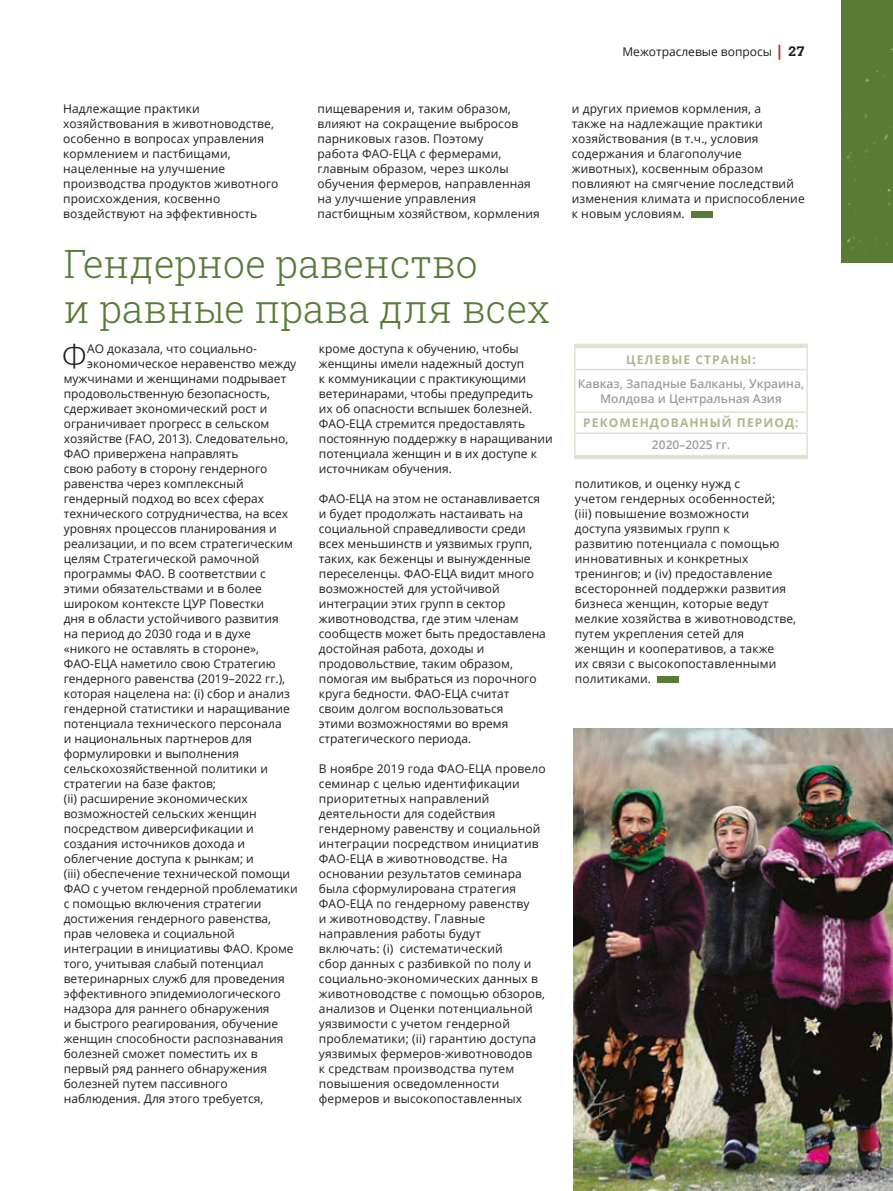
<style>
.page{position:relative;width:893px;height:1191px;background:#fff}
.page>*{position:absolute;margin:0;border:0;box-sizing:border-box;transform-origin:0 0}
.t1{font:300 39px/45px "Roboto Slab";color:#567c35}
.t2{font:300 33px "Open Sans";color:#1d1d1b}
.t3{font:12px/15px "Open Sans";color:#1d1d1b}
.t4{font:600 12px/14.4px "Open Sans";color:#9d9d9d;text-align:center}
.t5{font:700 12px "Open Sans";letter-spacing:.09em;color:#afb68d}
.s1{font-family:"Calvert MT Std";font-weight:700;font-size:15px;color:#cd171a}
.s2{font-family:"Calvert MT Std";font-weight:700;font-size:13.5px}
</style>
<div class="page">
<div style="left:842px;top:0;width:51px;height:263px;background:#577d35"></div>
<img style="left:573px;top:728px;width:320px;height:463px">
<hr style="left:574px;top:348px;width:2px;height:21px;background:#e1e2d3">
<hr style="left:806px;top:348px;width:2px;height:21px;background:#e1e2d3">
<hr style="left:574px;top:369px;width:234px;height:1px;background:#e1e2d3">
<hr style="left:574px;top:370px;width:2px;height:41px;background:#e1e2d3">
<hr style="left:806px;top:370px;width:2px;height:41px;background:#e1e2d3">
<hr style="left:574px;top:411px;width:234px;height:2px;background:#e1e2d3">
<svg style="left:574px;top:413px;width:2px;height:19px"></svg>
<svg style="left:806px;top:413px;width:2px;height:19px"></svg>
<hr style="left:574px;top:432px;width:234px;height:2px;background:#e1e2d3">
<hr style="left:574px;top:434px;width:2px;height:21px;background:#e1e2d3">
<hr style="left:806px;top:434px;width:2px;height:21px;background:#e1e2d3">
<hr style="left:574px;top:344px;width:234px;height:4px;background:#e1e2d3">
<hr style="left:574px;top:455px;width:234px;height:4px;background:#e1e2d3">
<div style="left:691px;top:211px;width:21px;height:7px;background:#567c35"></div>
<div style="left:658px;top:676px;width:21px;height:7px;background:#567c35"></div>
<p class="t3" style="left:622px;top:44px;width:184px">Межотраслевые вопросы <span class="s1">|</span> <span class="s2">27</span></p>
<p class="t3" style="left:63px;top:101px;width:217px">Надлежащие практики хозяйствования в животноводстве, особенно в вопросах управления кормлением и пастбищами, нацеленные на улучшение производства продуктов животного происхождения, косвенно воздействуют на эффективность</p>
<p class="t3" style="left:317px;top:101px;width:224px">пищеварения и, таким образом, влияют на сокращение выбросов парниковых газов. Поэтому<br>работа ФАО-ЕЦА с фермерами, главным образом, через школы обучения фермеров, направленная на улучшение управления пастбищным хозяйством, кормления</p>
<p class="t3" style="left:572px;top:101px;width:235px">и других приемов кормления, а<br>также на надлежащие практики хозяйствования (в т.ч., условия содержания и благополучие животных), косвенным образом повлияют на смягчение последствий изменения климата и приспособление к новым условиям.</p>
<h1 class="t1" style="left:64px;top:240px;width:488px">Гендерное равенство<br>и равные права для всех</h1>
<h2 class="t2" style="left:62px;top:333px;width:27px">Ф</h2>
<p class="t3" style="left:87px;top:341px;width:171px">АО доказала, что социально-</p>
<p class="t3" style="left:319px;top:341px;width:235px">кроме доступа к обучению, чтобы женщины имели надежный доступ<br>к коммуникации с практикующими ветеринарами, чтобы предупредить<br>их об опасности вспышек болезней.<br>ФАО-ЕЦА стремится предоставлять постоянную поддержку в наращивании потенциала женщин и в их доступе к источникам обучения.</p>
<p class="t3" style="left:319px;top:491px;width:229px">ФАО-ЕЦА на этом не останавливается и будет продолжать настаивать на социальной справедливости среди всех меньшинств и уязвимых групп, таких, как беженцы и вынужденные переселенцы. ФАО‑ЕЦА видит много возможностей для устойчивой интеграции этих групп в сектор животноводства, где этим членам сообществ может быть предоставлена достойная работа, доходы и продовольствие, таким образом, помогая им выбраться из порочного круга бедности. ФАО-ЕЦА считат своим долгом воспользоваться<br>этими возможностями во время стратегического периода.</p>
<p class="t3" style="left:319px;top:761px;width:228px">В ноябре 2019 года ФАО-ЕЦА провело семинар с целью идентификации приоритетных направлений деятельности для содействия гендерному равенству и социальной интеграции посредством инициатив<br>ФАО-ЕЦА в животноводстве. На основании результатов семинара была сформулирована стратегия<br>ФАО-ЕЦА по гендерному равенству<br>и животноводству. Главные направления работы будут<br>включать: (i) систематический<br>сбор данных с разбивкой по полу и социально-экономических данных в животноводстве с помощью обзоров, анализов и Оценки потенциальной уязвимости с учетом гендерной проблематики; (ii) гарантию доступа уязвимых фермеров-животноводов<br>к средствам производства путем повышения осведомленности фермеров и высокопоставленных</p>
<p class="t3" style="left:87px;top:356px;width:211px">экономическое неравенство между</p>
<p class="t3" style="left:64px;top:371px;width:224px">мужчинами и женщинами подрывает</p>
<p class="t3" style="left:64px;top:386px;width:208px">продовольственную безопасность,</p>
<p class="t3" style="left:64px;top:401px;width:205px">сдерживает экономический рост и</p>
<p class="t3" style="left:64px;top:416px;width:207px">ограничивает прогресс в сельском</p>
<p class="t3" style="left:64px;top:431px;width:226px">хозяйстве (FAO, 2013). Следовательно,</p>
<p class="t3" style="left:64px;top:446px;width:176px">ФАО привержена направлять</p>
<p class="t3" style="left:64px;top:461px;width:205px">свою работу в сторону гендерного</p>
<p class="t3" style="left:64px;top:476px;width:181px">равенства через комплексный</p>
<p class="t3" style="left:64px;top:491px;width:202px">гендерный подход во всех сферах</p>
<p class="t3" style="left:64px;top:506px;width:226px">технического сотрудничества, на всех</p>
<p class="t3" style="left:64px;top:521px;width:214px">уровнях процессов планирования и</p>
<p class="t3" style="left:64px;top:536px;width:231px">реализации, и по всем стратегическим</p>
<p class="t3" style="left:64px;top:551px;width:197px">целям Стратегической рамочной</p>
<p class="t3" style="left:64px;top:566px;width:204px">программы ФАО. В соответствии с</p>
<p class="t3" style="left:64px;top:581px;width:200px">этими обязательствами и в более</p>
<p class="t3" style="left:64px;top:596px;width:202px">широком контексте ЦУР Повестки</p>
<p class="t3" style="left:64px;top:611px;width:217px">дня в области устойчивого развития</p>
<p class="t3" style="left:64px;top:626px;width:189px">на период до 2030 года и в духе</p>
<p class="t3" style="left:64px;top:641px;width:197px">«никого не оставлять в стороне»,</p>
<p class="t3" style="left:64px;top:656px;width:214px">ФАО-ЕЦА наметило свою Стратегию</p>
<p class="t3" style="left:64px;top:671px;width:223px">гендерного равенства (2019–2022 гг.),</p>
<p class="t3" style="left:64px;top:686px;width:228px">которая нацелена на: (i) сбор и анализ</p>
<p class="t3" style="left:64px;top:701px;width:227px">гендерной статистики и наращивание</p>
<p class="t3" style="left:64px;top:716px;width:219px">потенциала технического персонала</p>
<p class="t3" style="left:64px;top:731px;width:190px">и национальных партнеров для</p>
<p class="t3" style="left:64px;top:746px;width:177px">формулировки и выполнения</p>
<p class="t3" style="left:64px;top:761px;width:206px">сельскохозяйственной политики и</p>
<p class="t3" style="left:64px;top:776px;width:154px">стратегии на базе фактов;</p>
<p class="t3" style="left:64px;top:791px;width:186px">(ii) расширение экономических</p>
<p class="t3" style="left:64px;top:806px;width:194px">возможностей сельских женщин</p>
<p class="t3" style="left:64px;top:821px;width:191px">посредством диверсификации и</p>
<p class="t3" style="left:64px;top:836px;width:183px">создания источников дохода и</p>
<p class="t3" style="left:64px;top:851px;width:192px">облегчение доступа к рынкам; и</p>
<p class="t3" style="left:64px;top:866px;width:228px">(iii) обеспечение технической помощи</p>
<p class="t3" style="left:64px;top:881px;width:235px">ФАО с учетом гендерной проблематики</p>
<p class="t3" style="left:64px;top:896px;width:199px">с помощью включения стратегии</p>
<p class="t3" style="left:64px;top:911px;width:209px">достижения гендерного равенства,</p>
<p class="t3" style="left:64px;top:926px;width:173px">прав человека и социальной</p>
<p class="t3" style="left:64px;top:941px;width:231px">интеграции в инициативы ФАО. Кроме</p>
<p class="t3" style="left:64px;top:956px;width:202px">того, учитывая слабый потенциал</p>
<p class="t3" style="left:64px;top:971px;width:223px">ветеринарных служб для проведения</p>
<p class="t3" style="left:64px;top:986px;width:219px">эффективного эпидемиологического</p>
<p class="t3" style="left:64px;top:1001px;width:207px">надзора для раннего обнаружения</p>
<p class="t3" style="left:64px;top:1016px;width:216px">и быстрого реагирования, обучение</p>
<p class="t3" style="left:64px;top:1031px;width:221px">женщин способности распознавания</p>
<p class="t3" style="left:64px;top:1046px;width:195px">болезней сможет поместить их в</p>
<p class="t3" style="left:64px;top:1061px;width:205px">первый ряд раннего обнаружения</p>
<p class="t3" style="left:64px;top:1076px;width:165px">болезней путем пассивного</p>
<p class="t3" style="left:64px;top:1091px;width:201px">наблюдения. Для этого требуется,</p>
<p class="t5" style="left:626px;top:351px;width:131px">ЦЕЛЕВЫЕ СТРАНЫ:</p>
<p class="t4" style="left:578px;top:376px;width:228px">Кавказ, Западные Балканы, Украина,<br>Молдова и Центральная Азия</p>
<p class="t5" style="left:583px;top:414px;width:217px">РЕКОМЕНДОВАННЫЙ ПЕРИОД:</p>
<p class="t4" style="left:652px;top:437px;width:80px">2020–2025 гг.</p>
<p class="t3" style="left:575px;top:476px;width:223px">политиков, и оценку нужд с<br>учетом гендерных особенностей;<br>(iii) повышение возможности доступа уязвимых групп к<br>развитию потенциала с помощью инновативных и конкретных тренингов; и (iv) предоставление всесторонней поддержки развития бизнеса женщин, которые ведут мелкие хозяйства в животноводстве, путем укрепления сетей для женщин и кооперативов, а также<br>их связи с высокопоставленными политиками.</p>
</div>
